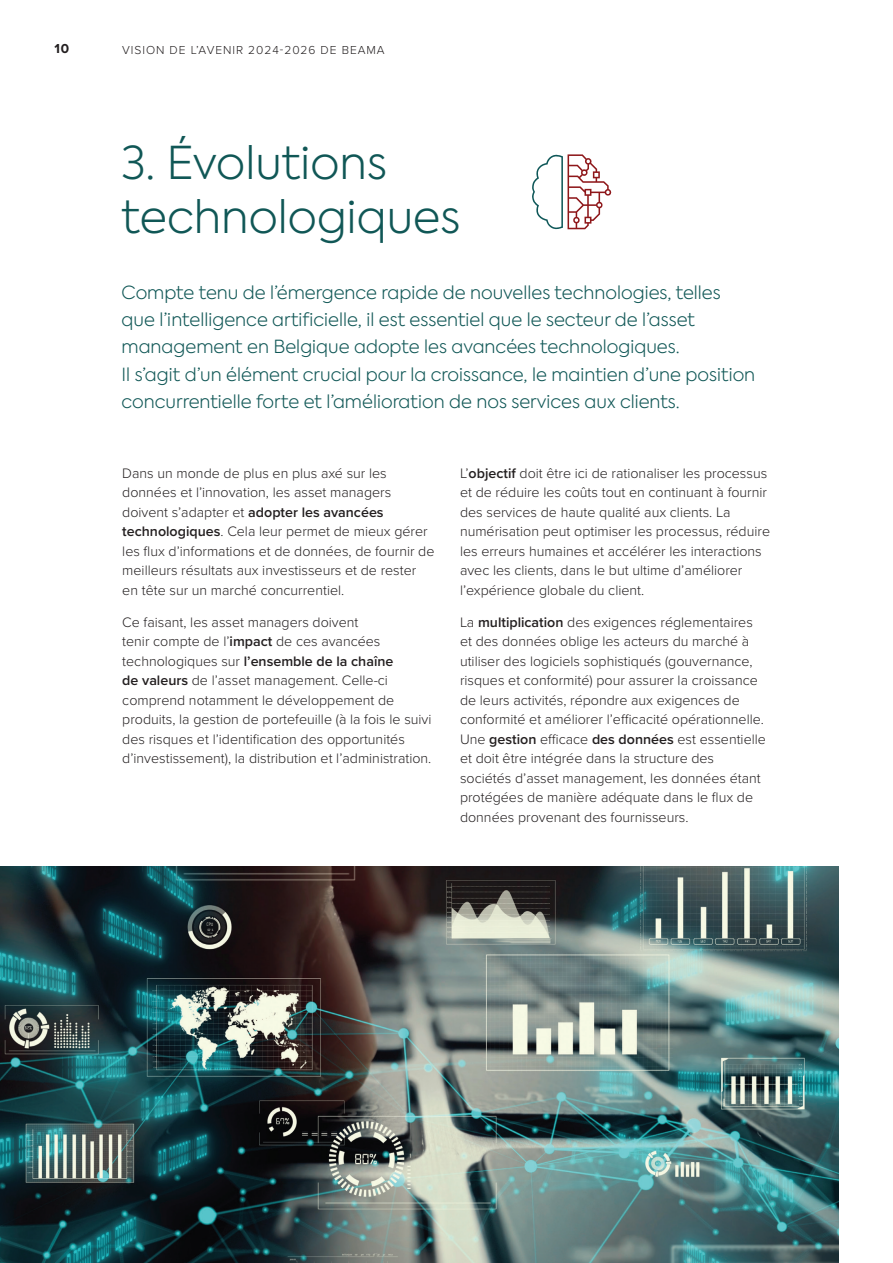
<style>
.page{position:relative;width:893px;height:1263px;background:#fff}
.page>*{position:absolute;margin:0;border:0;box-sizing:border-box;transform-origin:0 0}
.t1{font:300 45px/54px "Axiforma";color:#105756}
.t2{font:300 18px/27px "Axiforma";color:#105756}
.t3{font:300 14.25px/19.5px "Proxima Nova";color:#231f20}
.t4{font:700 13.5px "Proxima Nova";color:#231f20}
.t5{font:300 12px "Proxima Nova";letter-spacing:.08em;color:#231f20}
.s1{font-weight:600}
</style>
<div class="page">
<img style="left:0;top:867px;width:839px;height:396px">
<svg style="left:532px;top:154px;width:80px;height:76px"></svg>
<p class="t4" style="left:54px;top:41px;width:16px">10</p>
<p class="t5" style="left:122px;top:41px;width:264px">VISION DE L’AVENIR 2024-2026 DE BEAMA</p>
<p class="t1" style="left:122px;top:135px;width:340px">3. Évolutions technologiques</p>
<p class="t2" style="left:122px;top:279px;width:635px">Compte tenu de l’émergence rapide de nouvelles technologies, telles que l’intelligence artificielle, il est essentiel que le secteur de l’asset management en Belgique adopte les avancées technologiques.<br>Il s’agit d’un élément crucial pour la croissance, le maintien d’une position concurrentielle forte et l’amélioration de nos services aux clients.</p>
<p class="t3" style="left:122px;top:462px;width:314px">Dans un monde de plus en plus axé sur les données et l’innovation, les asset managers doivent s’adapter et <span class="s1">adopter les avancées technologiques</span>. Cela leur permet de mieux gérer les flux d’informations et de données, de fournir de meilleurs résultats aux investisseurs et de rester en tête sur un marché concurrentiel.</p>
<p class="t3" style="left:122px;top:611px;width:311px">Ce faisant, les asset managers doivent<br>tenir compte de l’<span class="s1">impact</span> de ces avancées technologiques sur <span class="s1">l’ensemble de la chaîne<br>de valeurs</span> de l’asset management. Celle-ci comprend notamment le développement de produits, la gestion de portefeuille (à la fois le suivi des risques et l’identification des opportunités d’investissement), la distribution et l’administration.</p>
<p class="t3" style="left:460px;top:462px;width:312px">L’<span class="s1">objectif</span> doit être ici de rationaliser les processus et de réduire les coûts tout en continuant à fournir des services de haute qualité aux clients. La numérisation peut optimiser les processus, réduire les erreurs humaines et accélérer les interactions avec les clients, dans le but ultime d’améliorer l’expérience globale du client.</p>
<p class="t3" style="left:460px;top:611px;width:307px">La <span class="s1">multiplication</span> des exigences réglementaires et des données oblige les acteurs du marché à utiliser des logiciels sophistiqués (gouvernance, risques et conformité) pour assurer la croissance de leurs activités, répondre aux exigences de conformité et améliorer l’efficacité opérationnelle.<br>Une <span class="s1">gestion</span> efficace <span class="s1">des données</span> est essentielle et doit être intégrée dans la structure des sociétés d’asset management, les données étant protégées de manière adéquate dans le flux de données provenant des fournisseurs.</p>
</div>
